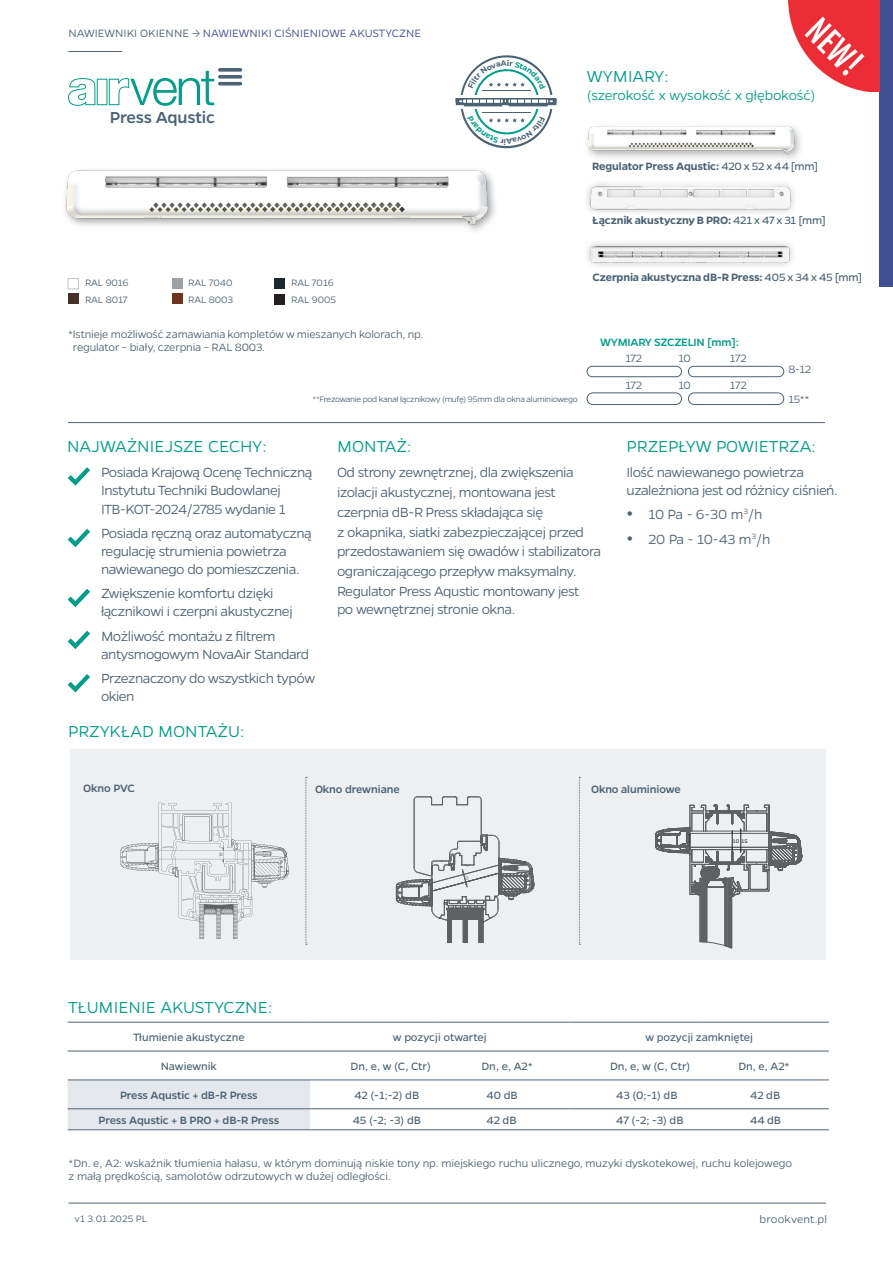
<style>
.page{position:relative;width:893px;height:1263px;background:#fff}
.page>*{position:absolute;margin:0;border:0;box-sizing:border-box;transform-origin:0 0}
.t1{font:300 18px "Gentona";color:#039d89}
.t2{font:500 18px "Gentona";letter-spacing:-.015em;color:#4b6375}
.t3{font:300 15px/18px "Gentona";letter-spacing:-.035em;color:#4b6375}
.t4{font:300 15px "Gentona";letter-spacing:-.01em;color:#039d89}
.t5{font:300 12px/13.5px "Gentona";letter-spacing:-.01em;color:#4b6375}
.t6{font:12px "Gentona";letter-spacing:-.005em;color:#4b6375}
.t7{font:600 12px "Gentona";letter-spacing:-.01em;color:#4b6375}
.t8{font:500 12px "Gentona";letter-spacing:-.01em;color:#4b6375}
.t9{font:300 12px "Gentona";color:#404f91}
.t10{font:500 12px "Gentona";letter-spacing:-.02em;color:#039d89}
.t11{font:300 12px "Gentona";letter-spacing:.01em;color:#4b6375}
.t12{font:300 10.5px/16.5px "Gentona";letter-spacing:-.005em;color:#4b6375}
.t13{font:300 10.5px "Gentona";letter-spacing:.015em;color:#4b6375}
.t14{font:300 9px "Gentona";letter-spacing:-.03em;color:#4b6375}
.t15{font:5.85px "Gentona";color:#231f20}
.s1{color:#4b6375}
.s2{font-weight:400}
</style>
<div class="page">
<hr style="left:68px;top:422px;width:757px;height:1px;background:#4b6375">
<svg style="left:68px;top:467px;width:22px;height:19px"></svg>
<svg style="left:68px;top:529px;width:22px;height:18px"></svg>
<hr style="left:68px;top:1203px;width:758px;height:1px;background:#4b6375">
<svg style="left:68px;top:71px;width:146px;height:35px"></svg>
<svg style="left:218px;top:68px;width:24px;height:4px"></svg>
<svg style="left:218px;top:75px;width:24px;height:4px"></svg>
<svg style="left:218px;top:82px;width:24px;height:4px"></svg>
<div style="left:583px;top:238px;width:214px;height:32px;background:#fafafa"></div>
<img style="left:589px;top:243px;width:203px;height:22px">
<img style="left:65px;top:170px;width:430px;height:61px">
<div style="left:68px;top:278px;width:11px;height:11px;border:1px solid #c1c3c2"></div>
<div style="left:275px;top:278px;width:10px;height:10px;background:#1c2830"></div>
<div style="left:172px;top:294px;width:11px;height:10px;background:#6f351f"></div>
<div style="left:172px;top:278px;width:11px;height:11px;background:#9ca1a5"></div>
<div style="left:275px;top:294px;width:10px;height:11px;background:#231f20"></div>
<div style="left:68px;top:294px;width:10px;height:10px;background:#443029"></div>
<div style="left:68px;top:1080px;width:242px;height:49px;background:#e4e8ec"></div>
<hr style="left:68px;top:1079px;width:242px;height:1px;background:#4b6375">
<hr style="left:310px;top:1079px;width:130px;height:1px;background:#4b6375">
<hr style="left:440px;top:1079px;width:129px;height:1px;background:#4b6375">
<hr style="left:569px;top:1079px;width:130px;height:1px;background:#4b6375">
<hr style="left:699px;top:1079px;width:130px;height:1px;background:#4b6375">
<hr style="left:68px;top:1108px;width:242px;height:1px;background:#4b6375">
<hr style="left:310px;top:1108px;width:130px;height:1px;background:#4b6375">
<hr style="left:440px;top:1108px;width:129px;height:1px;background:#4b6375">
<hr style="left:569px;top:1108px;width:130px;height:1px;background:#4b6375">
<hr style="left:699px;top:1108px;width:130px;height:1px;background:#4b6375">
<hr style="left:68px;top:1129px;width:242px;height:1px;background:#4b6375">
<hr style="left:310px;top:1129px;width:130px;height:1px;background:#4b6375">
<hr style="left:440px;top:1129px;width:129px;height:1px;background:#4b6375">
<hr style="left:569px;top:1129px;width:130px;height:1px;background:#4b6375">
<hr style="left:699px;top:1129px;width:130px;height:1px;background:#4b6375">
<hr style="left:68px;top:1022px;width:242px;height:1px;background:#4b6375">
<hr style="left:310px;top:1022px;width:130px;height:1px;background:#4b6375">
<hr style="left:440px;top:1022px;width:129px;height:1px;background:#4b6375">
<hr style="left:569px;top:1022px;width:130px;height:1px;background:#4b6375">
<hr style="left:699px;top:1022px;width:130px;height:1px;background:#4b6375">
<hr style="left:68px;top:1051px;width:242px;height:1px;background:#4b6375">
<hr style="left:310px;top:1051px;width:130px;height:1px;background:#4b6375">
<hr style="left:440px;top:1051px;width:129px;height:1px;background:#4b6375">
<hr style="left:569px;top:1051px;width:130px;height:1px;background:#4b6375">
<hr style="left:699px;top:1051px;width:130px;height:1px;background:#4b6375">
<img style="left:587px;top:126px;width:210px;height:31px">
<div style="left:879px;top:0;width:14px;height:287px;background:#404f91"></div>
<div style="left:70px;top:750px;width:756px;height:210px;background:#edeff1"></div>
<svg style="left:306px;top:777px;width:1px;height:168px"></svg>
<svg style="left:579px;top:777px;width:1px;height:168px"></svg>
<div style="left:587px;top:366px;width:95px;height:11px;border:1px solid #4b6375;border-radius:5px"></div>
<div style="left:688px;top:366px;width:96px;height:11px;border:1px solid #4b6375;border-radius:5px"></div>
<hr style="left:68px;top:51px;width:54px;height:1px;background:#4b6375">
<div style="left:583px;top:179px;width:215px;height:38px;background:#f9f9f9"></div>
<img style="left:589px;top:186px;width:204px;height:26px">
<div style="left:587px;top:392px;width:95px;height:13px;border:1px solid #4b6375;border-radius:6px"></div>
<div style="left:688px;top:392px;width:96px;height:13px;border:1px solid #4b6375;border-radius:6px"></div>
<svg style="left:68px;top:589px;width:22px;height:18px"></svg>
<svg style="left:68px;top:631px;width:22px;height:18px"></svg>
<svg style="left:68px;top:674px;width:22px;height:18px"></svg>
<img style="left:788px;top:1px;width:92px;height:91px">
<svg style="left:396px;top:797px;width:138px;height:145px"></svg>
<svg style="left:655px;top:804px;width:147px;height:144px"></svg>
<svg style="left:121px;top:803px;width:168px;height:136px"></svg>
<svg style="left:455px;top:55px;width:102px;height:94px"></svg>
<p class="t9" style="left:69px;top:26px;width:354px"><span class="s1">NAWIEWNIKI OKIENNE →</span> NAWIEWNIKI CIŚNIENIOWE AKUSTYCZNE</p>
<p class="t2" style="left:110px;top:107px;width:107px">Press Aqustic</p>
<p class="t1" style="left:587px;top:66px;width:83px">WYMIARY:</p>
<p class="t4" style="left:587px;top:86px;width:230px">(szerokość x wysokość x głębokość)</p>
<p class="t7" style="left:592px;top:159px;width:228px">Regulator Press Aqustic: <span class="s2">420 x 52 x 44 [mm]</span></p>
<p class="t7" style="left:592px;top:213px;width:235px">Łącznik akustyczny B PRO: <span class="s2">421 x 47 x 31 [mm]</span></p>
<p class="t12" style="left:85px;top:274px;width:45px">RAL 9016<br>RAL 8017</p>
<p class="t12" style="left:188px;top:274px;width:46px">RAL 7040<br>RAL 8003</p>
<p class="t12" style="left:291px;top:274px;width:46px">RAL 7016<br>RAL 9005</p>
<p class="t5" style="left:73px;top:327px;width:352px;text-indent:-5px">*Istnieje możliwość zamawiania kompletów w mieszanych kolorach, np. regulator – biały, czerpnia – RAL 8003.</p>
<p class="t14" style="left:313px;top:394px;width:267px">**Frezowanie pod kanał łącznikowy (mufę) 95mm dla okna aluminiowego</p>
<p class="t7" style="left:592px;top:270px;width:271px">Czerpnia akustyczna dB-R Press: <span class="s2">405 x 34 x 45 [mm]</span></p>
<p class="t10" style="left:600px;top:336px;width:140px">WYMIARY SZCZELIN [mm]:</p>
<p class="t5" style="left:625px;top:352px;width:18px">172</p>
<p class="t5" style="left:678px;top:352px;width:14px">10</p>
<p class="t5" style="left:730px;top:352px;width:18px">172</p>
<p class="t5" style="left:625px;top:378px;width:18px">172</p>
<p class="t5" style="left:678px;top:378px;width:14px">10</p>
<p class="t5" style="left:730px;top:378px;width:18px">172</p>
<p class="t5" style="left:788px;top:363px;width:24px">8-12</p>
<p class="t5" style="left:788px;top:392px;width:22px">15**</p>
<p class="t1" style="left:67px;top:437px;width:201px">NAJWAŻNIEJSZE CECHY:</p>
<p class="t3" style="left:101px;top:463px;width:213px">Posiada Krajową Ocenę Techniczną<br>Instytutu Techniki Budowlanej<br>ITB-KOT-2024/2785 wydanie 1</p>
<p class="t3" style="left:101px;top:524px;width:212px">Posiada ręczną oraz automatyczną regulację strumienia powietrza nawiewanego do pomieszczenia.</p>
<p class="t3" style="left:101px;top:584px;width:193px">Zwiększenie komfortu dzięki łącznikowi i czerpni akustycznej</p>
<p class="t3" style="left:101px;top:627px;width:210px">Możliwość montażu z filtrem antysmogowym NovaAir Standard</p>
<p class="t3" style="left:101px;top:669px;width:216px">Przeznaczony do wszystkich typów okien</p>
<p class="t1" style="left:68px;top:721px;width:178px">PRZYKŁAD MONTAŻU:</p>
<p class="t1" style="left:337px;top:437px;width:76px">MONTAŻ:</p>
<p class="t3" style="left:337px;top:462px;width:266px;line-height:19.8px">Od strony zewnętrznej, dla zwiększenia izolacji akustycznej, montowana jest czerpnia dB-R Press składająca się<br>z okapnika, siatki zabezpieczającej przed przedostawaniem się owadów i stabilizatora ograniczającego przepływ maksymalny.<br>Regulator Press Aqustic montowany jest</p>
<p class="t3" style="left:337px;top:600px;width:180px">po wewnętrznej stronie okna.</p>
<p class="t1" style="left:627px;top:437px;width:191px">PRZEPŁYW POWIETRZA:</p>
<p class="t3" style="left:626px;top:463px;width:213px">Ilość nawiewanego powietrza uzależniona jest od różnicy ciśnień.</p>
<p class="t3" style="left:626px;top:505px;width:137px">• 10 Pa - 6-30 m<sup>3</sup>/h</p>
<p class="t3" style="left:626px;top:530px;width:146px">• 20 Pa - 10-43 m<sup>3</sup>/h</p>
<p class="t8" style="left:315px;top:782px;width:86px">Okno drewniane</p>
<p class="t8" style="left:83px;top:782px;width:53px">Okno PVC</p>
<p class="t8" style="left:591px;top:782px;width:91px">Okno aluminiowe</p>
<p class="t15" style="left:733px;top:838px;width:16px">10 15</p>
<p class="t1" style="left:68px;top:997px;width:206px">TŁUMIENIE AKUSTYCZNE:</p>
<p class="t6" style="left:133px;top:1030px;width:113px">Tłumienie akustyczne</p>
<p class="t6" style="left:393px;top:1030px;width:95px">w pozycji otwartej</p>
<p class="t6" style="left:645px;top:1030px;width:109px">w pozycji zamkniętej</p>
<p class="t6" style="left:161px;top:1059px;width:57px">Nawiewnik</p>
<p class="t6" style="left:351px;top:1059px;width:82px">Dn, e, w (C, Ctr)</p>
<p class="t6" style="left:482px;top:1059px;width:53px">Dn, e, A2*</p>
<p class="t6" style="left:610px;top:1059px;width:82px">Dn, e, w (C, Ctr)</p>
<p class="t6" style="left:738px;top:1059px;width:53px">Dn, e, A2*</p>
<p class="t8" style="left:120px;top:1088px;width:139px">Press Aqustic + dB-R Press</p>
<p class="t6" style="left:354px;top:1088px;width:66px">42 (-1;-2) dB</p>
<p class="t6" style="left:487px;top:1088px;width:33px">40 dB</p>
<p class="t6" style="left:616px;top:1088px;width:63px">43 (0;-1) dB</p>
<p class="t6" style="left:750px;top:1088px;width:32px">42 dB</p>
<p class="t8" style="left:99px;top:1113px;width:182px">Press Aqustic + B PRO + dB-R Press</p>
<p class="t6" style="left:353px;top:1113px;width:70px">45 (-2; -3) dB</p>
<p class="t6" style="left:487px;top:1113px;width:31px">42 dB</p>
<p class="t6" style="left:616px;top:1113px;width:69px">47 (-2; -3) dB</p>
<p class="t6" style="left:750px;top:1113px;width:32px">44 dB</p>
<p class="t5" style="left:68px;top:1156px;width:725px">*Dn. e, A2: wskaźnik tłumienia hałasu, w którym dominują niskie tony np. miejskiego ruchu ulicznego, muzyki dyskotekowej, ruchu kolejowego z małą prędkością, samolotów odrzutowych w dużej odległości.</p>
<p class="t13" style="left:75px;top:1212px;width:74px">v1 3.01.2025 PL</p>
<p class="t11" style="left:759px;top:1212px;width:69px">brookvent.pl</p>
</div>
